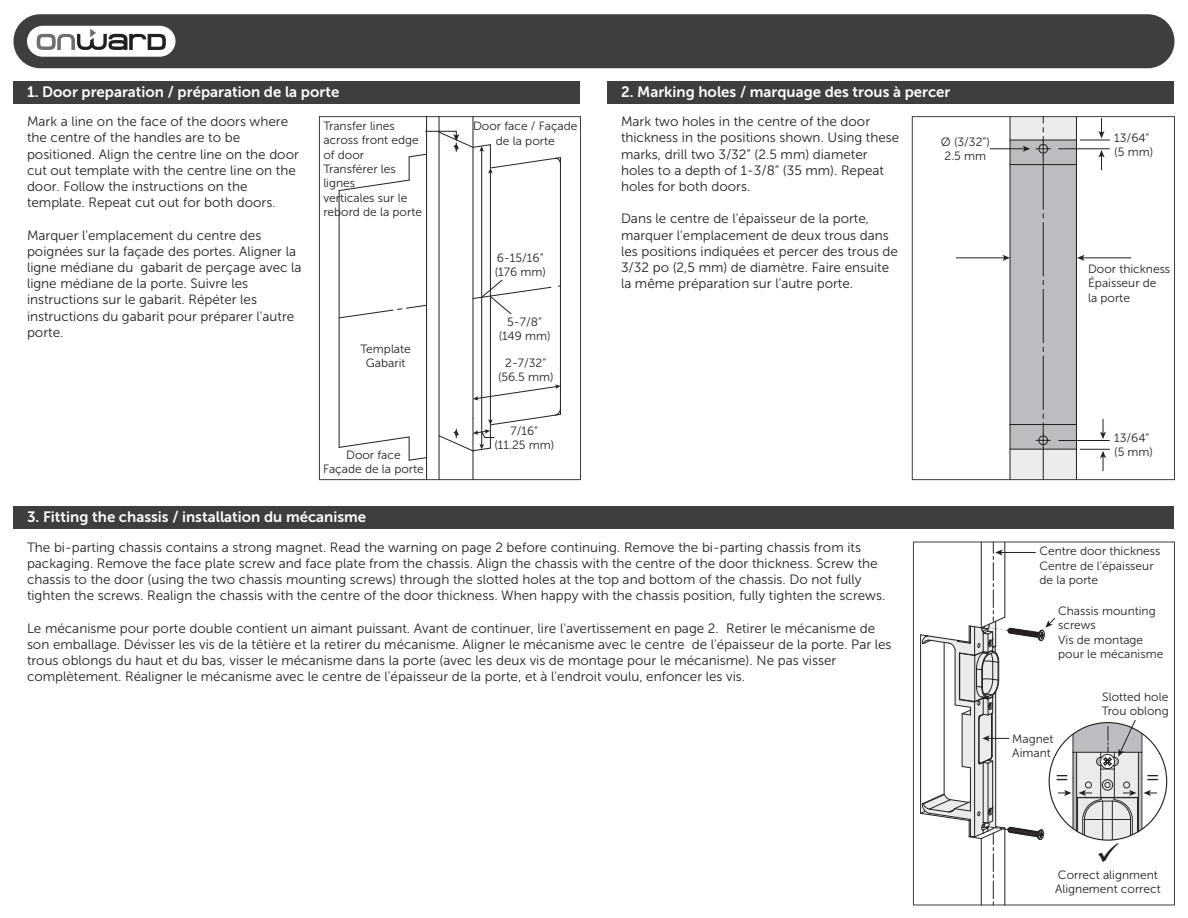
<style>
.page{position:relative;width:1188px;height:918px;background:#fff}
.page>*{position:absolute;margin:0;border:0;box-sizing:border-box;transform-origin:0 0}
.t1{font:22.5px "Museo Sans 300";color:#231f20}
.t2{font:15px "Museo Sans 700";color:#fff}
.t3{font:13.5px/16.2px "Museo Sans 300";color:#231f20}
.t4{font:12px/14.4px "Museo Sans 300";color:#231f20}
</style>
<div class="page">
<div style="left:14px;top:14px;width:1160px;height:54px;background:#3e3e3f;border-radius:27px"></div>
<div style="left:27px;top:26px;width:148px;height:31px;background:#fff;border-radius:16px"></div>
<svg style="left:37px;top:29px;width:129px;height:21px"></svg>
<div style="left:14px;top:82px;width:566px;height:22px;background:#3e3e3f"></div>
<div style="left:319px;top:116px;width:262px;height:364px;border:1px solid #3e3e3f"></div>
<hr style="left:426px;top:116px;width:1px;height:364px;background:#231f20">
<hr style="left:439px;top:116px;width:1px;height:364px;background:#231f20">
<hr style="left:473px;top:117px;width:1px;height:302px;background:#231f20">
<svg style="left:338px;top:131px;width:223px;height:349px"></svg>
<div style="left:608px;top:82px;width:566px;height:22px;background:#3e3e3f"></div>
<hr style="left:1058px;top:149px;width:52px;height:1px;background:#231f20">
<hr style="left:1080px;top:140px;width:30px;height:1px;background:#231f20">
<div style="left:912px;top:116px;width:263px;height:364px;border:1px solid #3e3e3f"></div>
<hr style="left:1058px;top:440px;width:52px;height:1px;background:#231f20">
<hr style="left:1080px;top:449px;width:30px;height:1px;background:#231f20">
<svg style="left:1100px;top:451px;width:6px;height:20px"></svg>
<svg style="left:1100px;top:419px;width:6px;height:20px"></svg>
<svg style="left:1098px;top:150px;width:7px;height:20px"></svg>
<svg style="left:1098px;top:118px;width:7px;height:20px"></svg>
<hr style="left:990px;top:148px;width:35px;height:1px;background:#231f20">
<hr style="left:956px;top:257px;width:49px;height:1px;background:#231f20">
<hr style="left:1082px;top:257px;width:49px;height:1px;background:#231f20">
<svg style="left:1003px;top:117px;width:82px;height:363px"></svg>
<div style="left:14px;top:507px;width:1160px;height:22px;background:#3e3e3f"></div>
<svg style="left:920px;top:542px;width:237px;height:363px"></svg>
<p class="t2" style="left:27px;top:83px;width:314px">1. Door preparation / préparation de la porte</p>
<p class="t3" style="left:27px;top:113px;width:273px">Mark a line on the face of the doors where the centre of the handles are to be positioned. Align the centre line on the door cut out template with the centre line on the door. Follow the instructions on the template. Repeat cut out for both doors.</p>
<p class="t3" style="left:27px;top:227px;width:276px">Marquer l'emplacement du centre des poignées sur la façade des portes. Aligner la ligne médiane du gabarit de perçage avec la ligne médiane de la porte. Suivre les instructions sur le gabarit. Répéter les instructions du gabarit pour préparer l'autre porte.</p>
<p class="t4" style="left:323px;top:119px;width:100px">Transfer lines across front edge of door<br>Transférer les lignes<br>verticales sur le rebord de la porte</p>
<p class="t4" style="left:360px;top:342px;width:52px;text-align:center">Template<br>Gabarit</p>
<p class="t4" style="left:323px;top:447px;width:102px;text-align:center">Door face<br>Façade de la porte</p>
<p class="t4" style="left:473px;top:119px;width:106px;text-align:center">Door face / Façade de la porte</p>
<p class="t4" style="left:495px;top:251px;width:53px">6-15/16” (176 mm)</p>
<p class="t4" style="left:499px;top:315px;width:53px;text-align:center">5-7/8” (149 mm)</p>
<p class="t4" style="left:498px;top:356px;width:57px;text-align:center">2-7/32” (56.5 mm)</p>
<p class="t4" style="left:494px;top:423px;width:61px;text-align:center">7/16” (11.25 mm)</p>
<p class="t2" style="left:621px;top:83px;width:331px">2. Marking holes / marquage des trous à percer</p>
<p class="t3" style="left:621px;top:113px;width:280px">Mark two holes in the centre of the door thickness in the positions shown. Using these marks, drill two 3/32” (2.5 mm) diameter holes to a depth of 1-3/8” (35 mm). Repeat holes for both doors.</p>
<p class="t3" style="left:621px;top:211px;width:279px">Dans le centre de l'épaisseur de la porte, marquer l'emplacement de deux trous dans les positions indiquées et percer des trous de 3/32 po (2,5 mm) de diamètre. Faire ensuite la même préparation sur l'autre porte.</p>
<p class="t4" style="left:941px;top:135px;width:51px;text-align:center">Ø (3/32”)<br>2.5 mm</p>
<p class="t2" style="left:27px;top:508px;width:341px">3. Fitting the chassis / installation du mécanisme</p>
<p class="t3" style="left:27px;top:539px;width:860px">The bi-parting chassis contains a strong magnet. Read the warning on page 2 before continuing. Remove the bi-parting chassis from its packaging. Remove the face plate screw and face plate from the chassis. Align the chassis with the centre of the door thickness. Screw the chassis to the door (using the two chassis mounting screws) through the slotted holes at the top and bottom of the chassis. Do not fully tighten the screws. Realign the chassis with the centre of the door thickness. When happy with the chassis position, fully tighten the screws.</p>
<p class="t3" style="left:27px;top:620px;width:866px">Le mécanisme pour porte double contient un aimant puissant. Avant de continuer, lire l'avertissement en page 2. Retirer le mécanisme de son emballage. Dévisser les vis de la têtière et la retirer du mécanisme. Aligner le mécanisme avec le centre de l'épaisseur de la porte. Par les trous oblongs du haut et du bas, visser le mécanisme dans la porte (avec les deux vis de montage pour le mécanisme). Ne pas visser complètement. Réaligner le mécanisme avec le centre de l'épaisseur de la porte, et à l'endroit voulu, enfoncer les vis.</p>
<p class="t4" style="left:1114px;top:130px;width:40px">13/64” (5 mm)</p>
<p class="t4" style="left:1088px;top:262px;width:84px">Door thickness<br>Épaisseur de<br>la porte</p>
<p class="t4" style="left:1114px;top:431px;width:40px">13/64” (5 mm)</p>
<p class="t4" style="left:1039px;top:544px;width:122px">Centre door thickness<br>Centre de l'épaisseur de la porte</p>
<p class="t4" style="left:1058px;top:604px;width:107px">Chassis mounting screws<br>Vis de montage pour le mécanisme</p>
<p class="t4" style="left:1102px;top:690px;width:68px">Slotted hole<br>Trou oblong</p>
<p class="t4" style="left:1012px;top:732px;width:43px">Magnet<br>Aimant</p>
<h1 class="t1" style="left:1055px;top:764px;width:17px">=</h1>
<h1 class="t1" style="left:1145px;top:764px;width:17px">=</h1>
<p class="t4" style="left:1055px;top:867px;width:107px">Correct alignment<br>Alignement correct</p>
</div>
